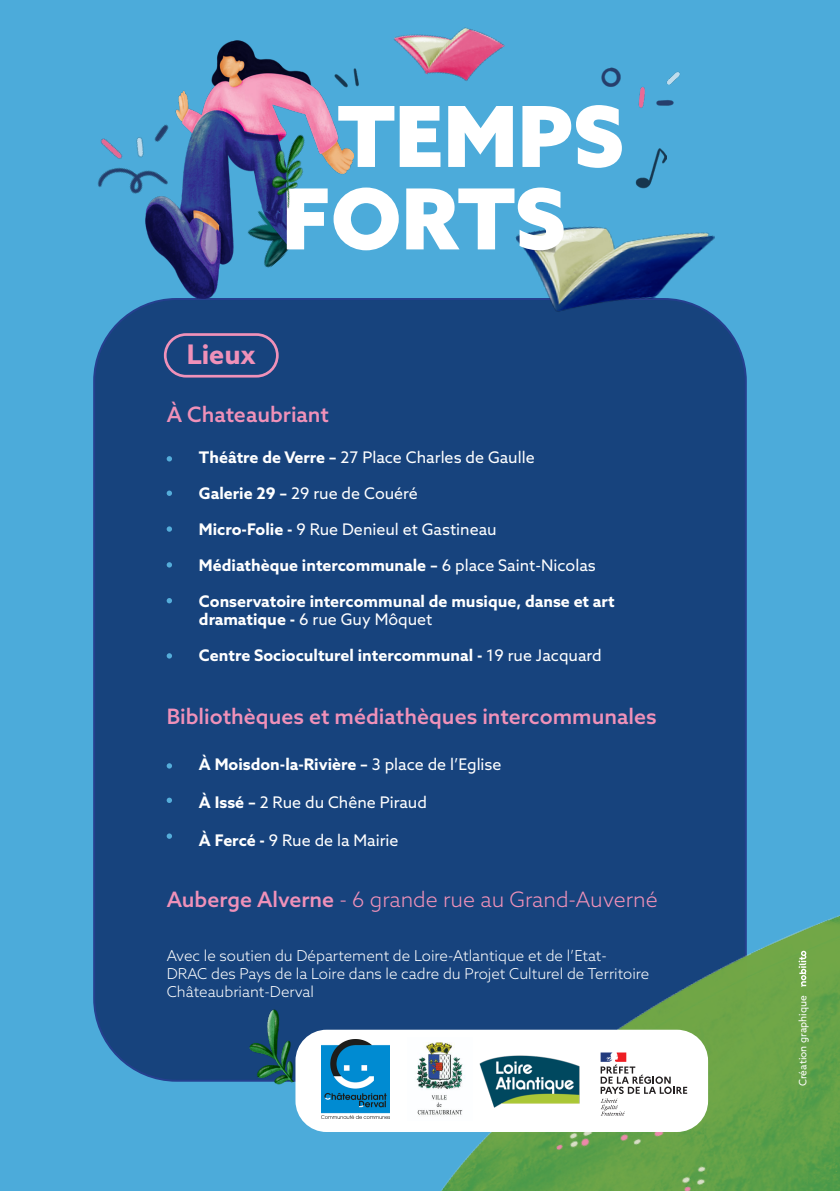
<style>
.page{position:relative;width:840px;height:1191px;background:#fff}
.page>*{position:absolute;margin:0;border:0;box-sizing:border-box;transform-origin:0 0}
.t1{font:900 84.2px "Azo Sans";color:#fff}
.TITRE_Spectacle{font:700 27px "Azo Sans";color:#f091b9}
.TITRE_Spectacle-2{font:500 21.2px "Azo Sans";color:#f091b9}
.TITRE_Spectacle-3{font:300 21.2px "Azo Sans";color:#f091b9}
.t2{font:700 16px/18px "Azo Sans";color:#fff}
.t3{font:16px "Azo Sans";color:#fff}
.t4{font:300 15px/18px "Azo Sans";color:#fff}
.t5{font:10.2px "Azo Sans";color:#fff}
.s1{font-weight:700}
.s2{font-weight:400}
.s3{font-weight:500}
</style>
<div class="page">
<div style="left:0;top:0;width:839px;height:1191px;background:#4cabda"></div>
<div style="left:94px;top:299px;width:651px;height:781px;background:#17437d;border-radius:82px"></div>
<img style="left:296px;top:825px;width:543px;height:366px">
<img style="left:238px;top:993px;width:75px;height:92px">
<svg style="left:798px;top:950px;width:7px;height:36px"></svg>
<div style="left:295px;top:1029px;width:412px;height:103px;background:#fff;border-radius:31px"></div>
<img style="left:321px;top:1039px;width:68px;height:80px">
<img style="left:479px;top:1055px;width:101px;height:53px">
<img style="left:515px;top:226px;width:206px;height:95px">
<img style="left:354px;top:69px;width:5px;height:18px">
<img style="left:601px;top:67px;width:79px;height:41px">
<img style="left:635px;top:148px;width:31px;height:41px">
<img style="left:98px;top:137px;width:47px;height:57px">
<img style="left:145px;top:40px;width:209px;height:259px">
<img style="left:242px;top:122px;width:90px;height:99px">
<img style="left:393px;top:27px;width:112px;height:54px">
<img style="left:416px;top:1042px;width:49px;height:73px">
<svg style="left:600px;top:1052px;width:86px;height:63px"></svg>
<svg style="left:166px;top:456px;width:6px;height:5px"></svg>
<svg style="left:166px;top:763px;width:6px;height:5px"></svg>
<svg style="left:166px;top:490px;width:6px;height:6px"></svg>
<svg style="left:166px;top:797px;width:6px;height:6px"></svg>
<svg style="left:166px;top:526px;width:6px;height:6px"></svg>
<svg style="left:166px;top:833px;width:6px;height:6px"></svg>
<svg style="left:166px;top:562px;width:6px;height:5px"></svg>
<svg style="left:166px;top:598px;width:6px;height:5px"></svg>
<svg style="left:166px;top:653px;width:6px;height:5px"></svg>
<div style="left:164px;top:333px;width:114px;height:44px;border:3px solid #f091b9;border-radius:21px"></div>
<p class="t1" style="left:337px;top:80px;width:287px">TEMPS</p>
<p class="t1" style="left:282px;top:163px;width:285px">FORTS</p>
<p class="TITRE_Spectacle" style="left:187px;top:337px;width:70px">Lieux</p>
<p class="TITRE_Spectacle-2" style="left:166px;top:400px;width:164px">À Chateaubriant</p>
<p class="t3" style="left:199px;top:447px;width:337px"><span class="s1">Théâtre de Verre –</span> 27 Place Charles de Gaulle</p>
<p class="t3" style="left:199px;top:483px;width:220px"><span class="s1">Galerie 29 –</span> 29 rue de Couéré</p>
<p class="t3" style="left:199px;top:519px;width:299px"><span class="s1">Micro-Folie -</span> 9 Rue Denieul et Gastineau</p>
<p class="t2" style="left:199px;top:556px;width:398px">Médiathèque intercommunale – <span class="s2">6 place Saint-Nicolas</span></p>
<p class="t2" style="left:199px;top:592px;width:417px">Conservatoire intercommunal de musique, danse et art dramatique - <span class="s2">6 rue Guy Môquet</span></p>
<p class="t2" style="left:199px;top:646px;width:404px">Centre Socioculturel intercommunal - <span class="s2">19 rue Jacquard</span></p>
<p class="TITRE_Spectacle-2" style="left:166px;top:702px;width:491px">Bibliothèques et médiathèques intercommunales</p>
<p class="t2" style="left:199px;top:755px;width:304px">À Moisdon-la-Rivière – <span class="s2">3 place de l’Eglise</span></p>
<p class="t3" style="left:199px;top:792px;width:229px"><span class="s1">À Issé –</span> 2 Rue du Chêne Piraud</p>
<p class="t3" style="left:199px;top:830px;width:201px"><span class="s1">À Fercé -</span> 9 Rue de la Mairie</p>
<p class="TITRE_Spectacle-3" style="left:166px;top:885px;width:492px"><span class="s3">Auberge Alverne</span> - 6 grande rue au Grand-Auverné</p>
<p class="t4" style="left:166px;top:946px;width:484px">Avec le soutien du Département de Loire-Atlantique et de l’Etat-<br>DRAC des Pays de la Loire dans le cadre du Projet Culturel de Territoire<br>Châteaubriant-Derval</p>
<p class="t5" style="left:795px;top:1086px;width:92px;rotate:-90deg">Création graphique</p>
</div>
